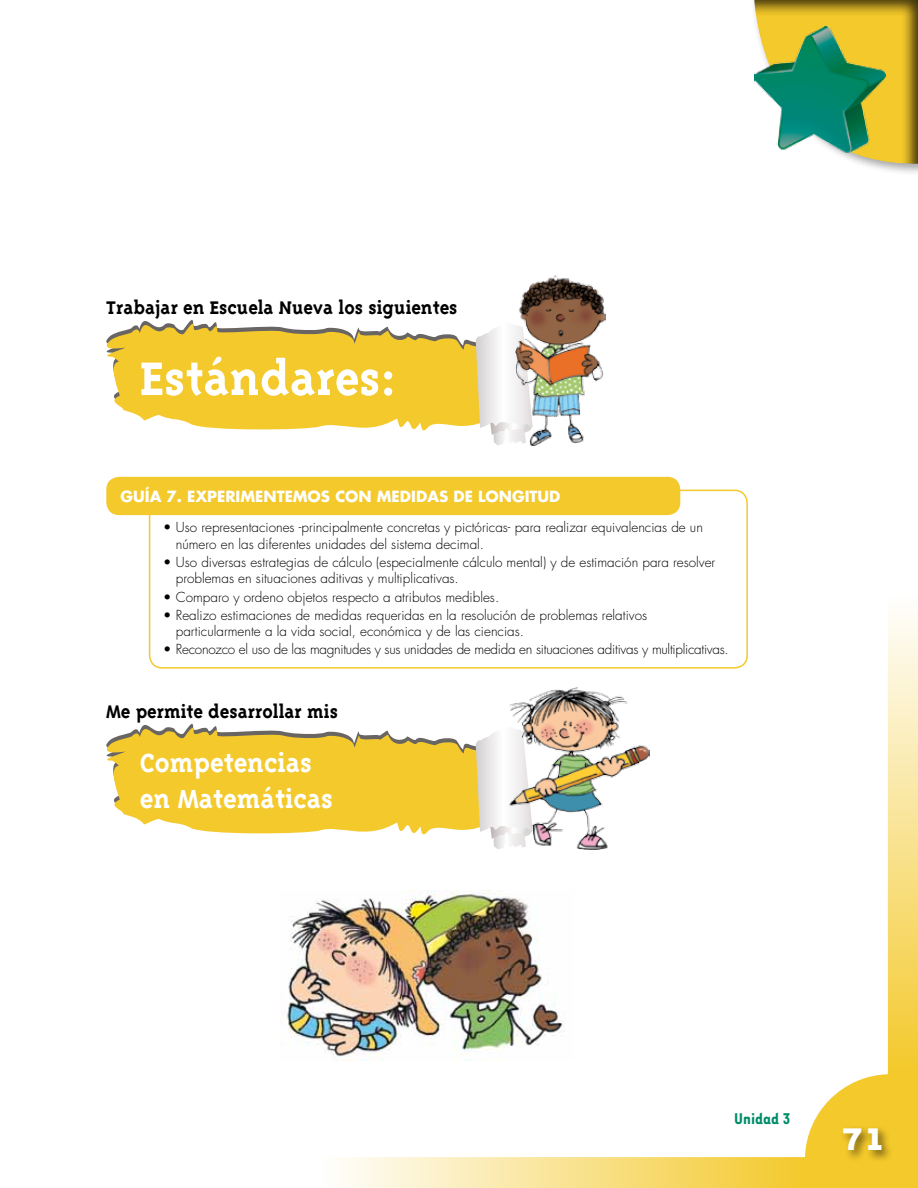
<style>
.page{position:relative;width:918px;height:1188px;background:#fff}
.page>*{position:absolute;margin:0;border:0;box-sizing:border-box;transform-origin:0 0}
.t1{font:700 54px "Triplex Serif";color:#fff}
.t2{font:700 36px "Tarzana Wide";color:#fff}
.t3{font:700 30px/36px "Triplex Serif";color:#fff}
.t4{font:700 21px "Triplex Serif";color:#000}
.t5{font:700 18px "Tarzana Narrow";color:#008c6a}
.t6{font:700 15px "Futura";color:#fff}
.t7{font:300 13.5px/16.2px "Futura";color:#000}
.t8{font:300 13.5px "Futura";letter-spacing:-.02em;color:#000}
</style>
<div class="page">
<div style="left:750px;top:0;width:168px;height:176px;background:#000;opacity:.35"></div>
<div style="left:752px;top:0;width:166px;height:165px;background:#000;opacity:.75"></div>
<img style="left:755px;top:27px;width:130px;height:125px">
<div style="left:106px;top:477px;width:574px;height:38px;background:#f4c92b;border-radius:13px"></div>
<svg style="left:106px;top:320px;width:370px;height:111px;fill:#f4c92b"></svg>
<svg style="left:476px;top:325px;width:39px;height:121px"></svg>
<svg style="left:106px;top:723px;width:216px;height:111px;background:#f0cd4e"></svg>
<svg style="left:322px;top:595px;width:596px;height:593px"></svg>
<img style="left:515px;top:275px;width:90px;height:171px">
<img style="left:507px;top:688px;width:142px;height:161px">
<img style="left:281px;top:890px;width:293px;height:170px">
<h3 class="t4" style="left:106px;top:295px;width:353px">Trabajar en Escuela Nueva los siguientes</h3>
<h1 class="t1" style="left:140px;top:348px;width:258px">Estándares:</h1>
<p class="t6" style="left:121px;top:486px;width:441px">GUÍA 7. EXPERIMENTEMOS CON MEDIDAS DE LONGITUD</p>
<p class="t7" style="left:176px;top:520px;width:529px;text-indent:-13px">• Uso representaciones -principalmente concretas y pictóricas- para realizar equivalencias de un número en las diferentes unidades del sistema decimal.</p>
<p class="t7" style="left:176px;top:554px;width:541px;text-indent:-13px">• Uso diversas estrategias de cálculo (especialmente cálculo mental) y de estimación para resolver problemas en situaciones aditivas y multiplicativas.</p>
<p class="t7" style="left:163px;top:589px;width:338px">• Comparo y ordeno objetos respecto a atributos medibles.</p>
<p class="t7" style="left:176px;top:607px;width:473px;text-indent:-13px">• Realizo estimaciones de medidas requeridas en la resolución de problemas relativos particularmente a la vida social, económica y de las ciencias.</p>
<p class="t8" style="left:163px;top:641px;width:567px">• Reconozco el uso de las magnitudes y sus unidades de medida en situaciones aditivas y multiplicativas.</p>
<h3 class="t4" style="left:106px;top:699px;width:233px">Me permite desarrollar mis</h3>
<h3 class="t3" style="left:140px;top:744px;width:195px">Competencias en Matemáticas</h3>
<h3 class="t5" style="left:734px;top:1107px;width:58px">Unidad 3</h3>
<h2 class="t2" style="left:841px;top:1115px;width:45px">71</h2>
</div>
